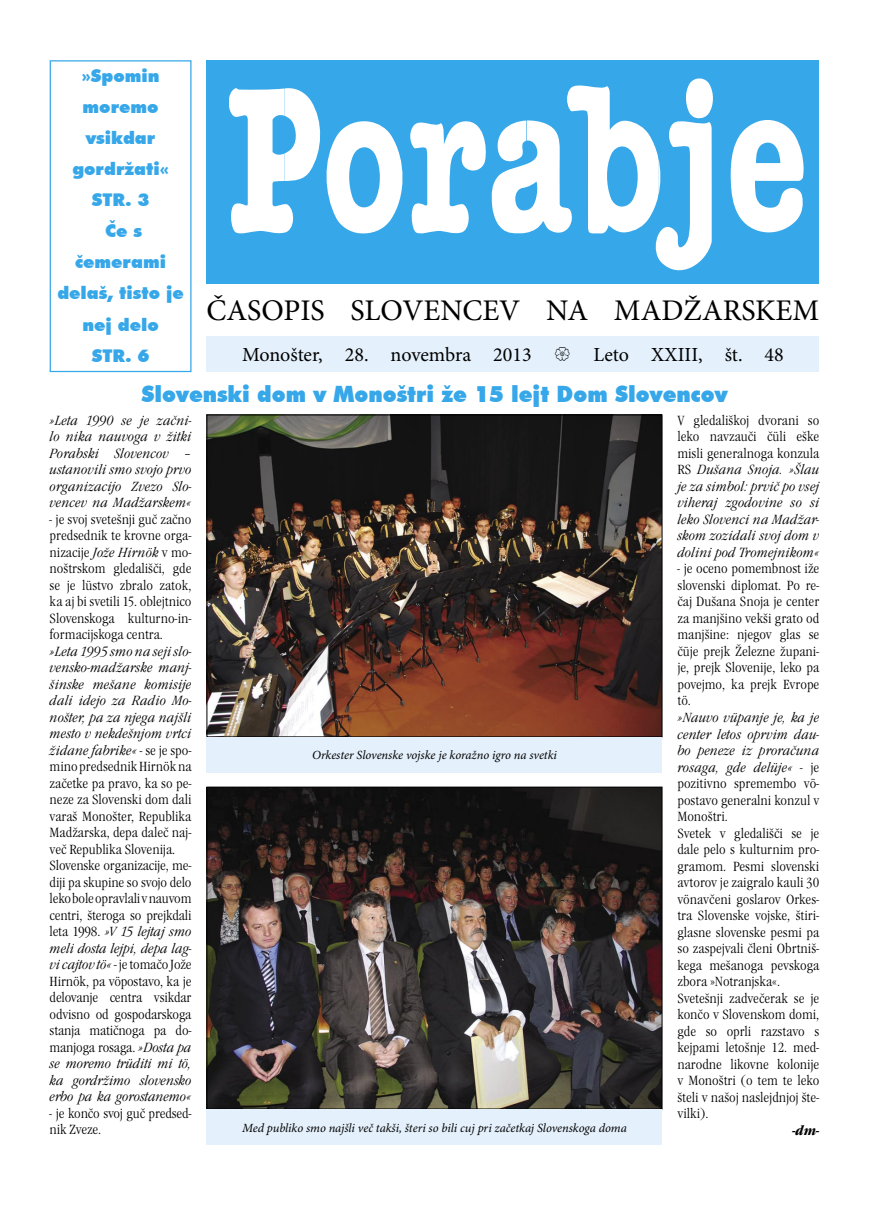
<style>
.page{position:relative;width:869px;height:1205px;background:#fff}
.page>*{position:absolute;margin:0;border:0;box-sizing:border-box;transform-origin:0 0}
.t1{font:30px "Minion Pro";color:#000}
.cím{font:900 22.5px "Futura BT";color:#36a7e9;scale:.95 1}
.t2{font:20px "Minion Pro";color:#000}
.cím-2{font:900 17.5px/31.1px "Futura BT";color:#36a7e9;text-align:center}
.ujszoveg{font:13.75px/16.5px "Garamond Itc TEE Ligh Cond";color:#000;text-align:justify;scale:1.09 1}
.ujszoveg-2{font:13.75px/16.5px "Garamond Itc TEE Ligh Cond Ital";color:#000;text-align:justify;scale:1.09 1}
.ujalairas{font:italic 700 condensed 13.75px "Garamond Itc TEE";color:#000;scale:1.09 1}
.szoveg{font:italic 12.5px "Minion Pro";letter-spacing:-.005em;color:#000}
.s1{font-family:"Garamond Itc TEE Ligh Cond Ital"}
.s2{font-family:"Garamond Itc TEE Ligh Cond"}
</style>
<div class="page">
<div style="left:206px;top:337px;width:613px;height:35px;background:#e4f0fb"></div>
<div style="left:206px;top:60px;width:613px;height:223px;background:#36a7e9"></div>
<svg style="left:229px;top:79px;width:574px;height:191px"></svg>
<div style="left:50px;top:60px;width:141px;height:312px;border:1px solid #36a7e9"></div>
<img style="left:208px;top:417px;width:452px;height:318px">
<div style="left:206px;top:415px;width:456px;height:322px;border:1px solid #000"></div>
<div style="left:206px;top:737px;width:456px;height:35px;background:#e4f0fb"></div>
<img style="left:208px;top:789px;width:452px;height:318px">
<div style="left:206px;top:787px;width:456px;height:322px;border:1px solid #000"></div>
<div style="left:206px;top:1109px;width:456px;height:35px;background:#e4f0fb"></div>
<p class="cím-2" style="left:72px;top:60px;width:98px">»Spomin moremo vsikdar gordržati«</p>
<p class="cím-2" style="left:92px;top:184px;width:59px">STR. 3</p>
<p class="cím-2" style="left:57px;top:215px;width:128px">Če s čemerami delaš, tisto je nej delo</p>
<p class="cím-2" style="left:92px;top:340px;width:59px">STR. 6</p>
<p class="cím" style="left:141px;top:380px;width:618px">Slovenski dom v Monoštri že 15 lejt Dom Slovencov</p>
<p class="t1" style="left:206px;top:292px;width:614px">ČASOPIS SLOVENCEV NA MADŽARSKEM</p>
<p class="t2" style="left:242px;top:343px;width:291px">Monošter, 28. novembra 2013</p>
<p class="t2" style="left:593px;top:343px;width:192px">Leto XXIII, št. 48</p>
<p class="ujszoveg-2" style="left:50px;top:412px;width:132px">»Leta 1990 se je začni&shy;lo nika nauvoga v žitki</p>
<p class="ujszoveg-2" style="left:50px;top:445px;width:132px">Porabski Slovencov – ustanovili smo svojo prvo organizacijo Zvezo Slo&shy;vencev na Madžarskem«</p>
<p class="ujszoveg" style="left:50px;top:511px;width:132px"><span class="s1">-</span> je svoj svetešnji guč začno predsednik te krovne orga&shy;nizacije <span class="s1">Jože Hirnök</span> v mo&shy;noštrskom gledališči, gde se je lüstvo zbralo zatok, ka aj bi svetili 15. oblejtnico Slovenskoga kulturno-in&shy;formacijskoga centra.</p>
<p class="ujszoveg" style="left:50px;top:643px;width:132px"><span class="s1">»Leta 1995 smo na seji slo&shy;vensko-madžarske manj&shy;šinske mešane komisije dali idejo za Radio Mo&shy;nošter, pa za njega najšli mesto v nekdešnjom vrtci židane fabrike« -</span> se je spo&shy;mino predsednik Hirnök na začetke pa pravo, ka so pe&shy;neze za Slovenski dom dali varaš Monošter, Republika Madžarska, depa daleč naj&shy;več Republika Slovenija.</p>
<p class="ujszoveg" style="left:50px;top:857px;width:132px">Slovenske organizacije, me&shy;diji pa skupine so svojo delo leko bole opravlali v nauvom centri, šteroga so prejkdali leta 1998. <span class="s1">»V 15 lejtaj smo meli dosta lejpi, depa lag&shy;vi cajtov tö«</span> - je tomačo Jože Hirnök, pa vöpostavo, ka je delovanje centra vsikdar odvisno od gospodarskoga stanja matičnoga pa do&shy;manjoga rosaga. <span class="s1">»Dosta pa se moremo trüditi mi tö, ka gordržimo slovensko erbo pa ka gorostanemo«</span></p>
<p class="ujszoveg" style="left:50px;top:1105px;width:132px"><span class="s1">-</span> je končo svoj guč predsed&shy;nik Zveze.</p>
<p class="szoveg" style="left:312px;top:748px;width:246px">Orkester Slovenske vojske je koražno igro na svetki</p>
<p class="szoveg" style="left:242px;top:1120px;width:386px">Med publiko smo najšli več takši, šteri so bili cuj pri začetkaj Slovenskoga doma</p>
<p class="ujszoveg-2" style="left:677px;top:412px;width:132px"><span class="s2">V gledališkoj dvorani so leko navzauči čüli eške misli generalnoga konzula RS</span> Dušana Snoja. »Šlau je za simbol: prvič po vsej viheraj zgodovine so si leko Slovenci na Madžar&shy;skom zozidali svoj dom v dolini pod Tromejnikom«</p>
<p class="ujszoveg" style="left:677px;top:561px;width:132px"><span class="s1">-</span> je oceno pomembnost iže slovenski diplomat. Po re&shy;čaj Dušana Snoja je center za manjšino vekši grato od manjšine: njegov glas se čüje prejk Železne župani&shy;je, prejk Slovenije, leko pa povejmo, ka prejk Evrope tö.</p>
<p class="ujszoveg-2" style="left:677px;top:709px;width:132px">»Nauvo vüpanje je, ka je center letos oprvim dau&shy;bo peneze iz proračuna rosaga, gde delüje« - <span class="s2">je pozitivno spremembo vö&shy;postavo generalni konzul v Monoštri.</span></p>
<p class="ujszoveg" style="left:677px;top:825px;width:132px">Svetek v gledališči se je dale pelo s kulturnim pro&shy;gramom. Pesmi slovenski avtorov je zaigralo kauli 30 vönavčeni goslarov Orkes&shy;tra Slovenske vojske, štiri&shy;glasne slovenske pesmi pa so zaspejvali členi Obrtniš&shy;kega mešanoga pevskoga zbora »Notranjska«.</p>
<p class="ujszoveg" style="left:677px;top:990px;width:132px">Svetešnji zadvečerak se je končo v Slovenskom domi, gde so oprli razstavo s kejpami letošnje 12. med&shy;narodne likovne kolonije v Monoštri (o tem te leko šteli v našoj naslejdnjoj šte&shy;vilki).</p>
<p class="ujalairas" style="left:792px;top:1122px;width:26px">-dm-</p>
</div>
